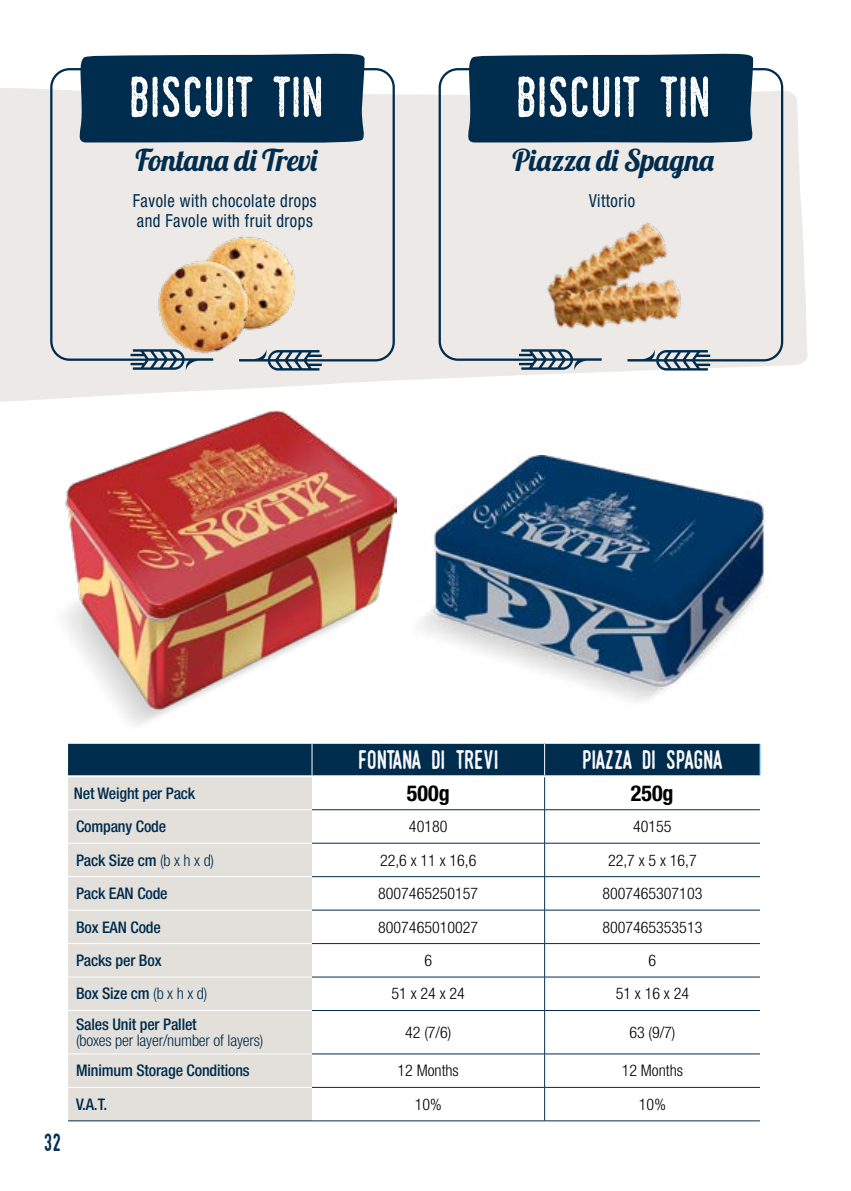
<style>
.page{position:relative;width:851px;height:1191px;background:#fff}
.page>*{position:absolute;margin:0;border:0;box-sizing:border-box;transform-origin:0 0}
.t1{font:56px "Swistblnk Monthoers";color:#fff}
.t2{font:30px "Lobster 1.4";color:#002c4d}
.t3{font:26px "Swistblnk Monthoers";letter-spacing:-.01em;color:#fff}
.t4{font:24px "Swistblnk Monthoers";color:#002c4d}
.t5{font:700 condensed 22px "Helvetica Neue LT Std";color:#000}
.t6{font:condensed 18px/20px "Helvetica Neue LT Std";letter-spacing:.03em;color:#002c4d;scale:.92 1}
.t7{font:500 condensed 16px "Helvetica Neue LT Std";letter-spacing:-.01em;color:#002c4d}
.t8{font:300 condensed 16px "Helvetica Neue LT Std";color:#000}
.t9{font:300 condensed 16px "Helvetica Neue LT Std";letter-spacing:-.01em;color:#002c4d}
.s1{font-weight:300}
</style>
<div class="page">
<svg style="left:0;top:87px;width:808px;height:315px;fill:#ece9e6"></svg>
<svg style="left:239px;top:361px;width:83px;height:9px"></svg>
<svg style="left:130px;top:361px;width:83px;height:9px"></svg>
<div style="left:50px;top:68px;width:345px;height:293px;background:#ece9e6"></div>
<svg style="left:627px;top:361px;width:83px;height:9px"></svg>
<svg style="left:519px;top:361px;width:82px;height:9px"></svg>
<svg style="left:438px;top:68px;width:345px;height:293px;background:#e1e1df"></svg>
<svg style="left:76px;top:53px;width:290px;height:91px;background:#103957"></svg>
<svg style="left:464px;top:53px;width:290px;height:91px;background:#0f3857"></svg>
<img style="left:183px;top:228px;width:125px;height:114px">
<img style="left:138px;top:250px;width:125px;height:115px">
<img style="left:514px;top:195px;width:184px;height:154px">
<img style="left:531px;top:259px;width:167px;height:98px">
<img style="left:65px;top:411px;width:331px;height:314px">
<img style="left:419px;top:455px;width:346px;height:246px">
<div style="left:68px;top:744px;width:691px;height:31px;background:#002c4d"></div>
<div style="left:68px;top:777px;width:244px;height:343px;background:#e3e0db"></div>
<svg style="left:545px;top:777px;width:214px;height:343px"></svg>
<hr style="left:68px;top:809px;width:244px;height:1px;background:#fff">
<hr style="left:68px;top:843px;width:244px;height:1px;background:#fff">
<hr style="left:68px;top:876px;width:244px;height:1px;background:#fff">
<hr style="left:68px;top:909px;width:244px;height:1px;background:#fff">
<hr style="left:68px;top:943px;width:244px;height:1px;background:#fff">
<hr style="left:68px;top:976px;width:244px;height:1px;background:#fff">
<hr style="left:68px;top:1010px;width:244px;height:1px;background:#fff">
<hr style="left:68px;top:1053px;width:244px;height:1px;background:#fff">
<hr style="left:68px;top:1087px;width:244px;height:1px;background:#fff">
<hr style="left:544px;top:744px;width:1px;height:31px;background:#fff">
<hr style="left:311px;top:744px;width:1px;height:31px;background:#fff">
<hr style="left:544px;top:777px;width:1px;height:32px;background:#002c4d">
<hr style="left:312px;top:809px;width:232px;height:1px;background:#002c4d">
<hr style="left:544px;top:810px;width:1px;height:33px;background:#002c4d">
<hr style="left:544px;top:809px;width:215px;height:1px;background:#002c4d">
<hr style="left:312px;top:843px;width:232px;height:1px;background:#002c4d">
<hr style="left:544px;top:843px;width:1px;height:33px;background:#002c4d">
<hr style="left:544px;top:843px;width:215px;height:1px;background:#002c4d">
<hr style="left:312px;top:876px;width:232px;height:1px;background:#002c4d">
<hr style="left:544px;top:877px;width:1px;height:33px;background:#002c4d">
<hr style="left:544px;top:876px;width:215px;height:1px;background:#002c4d">
<hr style="left:312px;top:909px;width:232px;height:1px;background:#002c4d">
<hr style="left:544px;top:910px;width:1px;height:33px;background:#002c4d">
<hr style="left:544px;top:909px;width:215px;height:1px;background:#002c4d">
<hr style="left:312px;top:943px;width:232px;height:1px;background:#002c4d">
<hr style="left:544px;top:943px;width:1px;height:33px;background:#002c4d">
<hr style="left:544px;top:943px;width:215px;height:1px;background:#002c4d">
<hr style="left:312px;top:976px;width:232px;height:1px;background:#002c4d">
<hr style="left:312px;top:1010px;width:232px;height:1px;background:#002c4d">
<hr style="left:544px;top:977px;width:1px;height:33px;background:#002c4d">
<hr style="left:544px;top:1010px;width:1px;height:43px;background:#002c4d">
<hr style="left:544px;top:976px;width:215px;height:1px;background:#002c4d">
<hr style="left:544px;top:1010px;width:215px;height:1px;background:#002c4d">
<hr style="left:312px;top:1053px;width:232px;height:1px;background:#002c4d">
<hr style="left:544px;top:1054px;width:1px;height:33px;background:#002c4d">
<hr style="left:544px;top:1053px;width:215px;height:1px;background:#002c4d">
<hr style="left:68px;top:1120px;width:244px;height:1px;background:#002c4d">
<hr style="left:312px;top:1087px;width:232px;height:1px;background:#002c4d">
<hr style="left:312px;top:1120px;width:232px;height:1px;background:#002c4d">
<hr style="left:544px;top:1087px;width:1px;height:33px;background:#002c4d">
<hr style="left:544px;top:1087px;width:215px;height:1px;background:#002c4d">
<hr style="left:544px;top:1120px;width:215px;height:1px;background:#002c4d">
<hr style="left:759px;top:744px;width:1px;height:31px;background:#36bcee">
<h1 class="t1" style="left:129px;top:63px;width:196px">BISCUIT TIN</h1>
<h2 class="t2" style="left:135px;top:141px;width:183px">Fontana di Trevi</h2>
<h1 class="t1" style="left:515px;top:63px;width:196px">BISCUIT TIN</h1>
<h2 class="t2" style="left:512px;top:141px;width:203px">Piazza di Spagna</h2>
<p class="t6" style="left:133px;top:191px;width:201px">Favole with chocolate drops and Favole with fruit drops</p>
<p class="t6" style="left:589px;top:191px;width:52px">Vittorio</p>
<h3 class="t4" style="left:44px;top:1127px;width:19px">32</h3>
<h3 class="t3" style="left:358px;top:744px;width:142px">FONTANA DI TREVI</h3>
<h3 class="t3" style="left:582px;top:744px;width:142px">PIAZZA DI SPAGNA</h3>
<p class="t7" style="left:74px;top:783px;width:123px">Net Weight per Pack</p>
<h3 class="t5" style="left:407px;top:779px;width:44px">500g</h3>
<h3 class="t5" style="left:630px;top:779px;width:44px">250g</h3>
<p class="t7" style="left:76px;top:817px;width:92px">Company Code</p>
<p class="t8" style="left:409px;top:817px;width:40px">40180</p>
<p class="t8" style="left:633px;top:817px;width:40px">40155</p>
<p class="t7" style="left:76px;top:850px;width:139px">Pack Size cm <span class="s1">(b x h x d)</span></p>
<p class="t8" style="left:380px;top:850px;width:98px">22,6 x 11 x 16,6</p>
<p class="t8" style="left:608px;top:850px;width:90px">22,7 x 5 x 16,7</p>
<p class="t7" style="left:76px;top:884px;width:93px">Pack EAN Code</p>
<p class="t8" style="left:378px;top:884px;width:101px">8007465250157</p>
<p class="t8" style="left:602px;top:884px;width:101px">8007465307103</p>
<p class="t7" style="left:76px;top:917px;width:86px">Box EAN Code</p>
<p class="t8" style="left:378px;top:917px;width:101px">8007465010027</p>
<p class="t8" style="left:602px;top:917px;width:101px">8007465353513</p>
<p class="t7" style="left:76px;top:950px;width:87px">Packs per Box</p>
<p class="t8" style="left:424px;top:951px;width:9px">6</p>
<p class="t8" style="left:648px;top:951px;width:9px">6</p>
<p class="t7" style="left:76px;top:984px;width:133px">Box Size cm <span class="s1">(b x h x d)</span></p>
<p class="t8" style="left:391px;top:984px;width:75px">51 x 24 x 24</p>
<p class="t8" style="left:615px;top:984px;width:75px">51 x 16 x 24</p>
<p class="t7" style="left:76px;top:1014px;width:122px">Sales Unit per Pallet</p>
<p class="t9" style="left:76px;top:1031px;width:189px">(boxes per layer/number of layers)</p>
<p class="t8" style="left:405px;top:1023px;width:48px">42 (7/6)</p>
<p class="t8" style="left:629px;top:1023px;width:48px">63 (9/7)</p>
<p class="t7" style="left:76px;top:1061px;width:175px">Minimum Storage Conditions</p>
<p class="t8" style="left:397px;top:1061px;width:63px">12 Months</p>
<p class="t8" style="left:621px;top:1061px;width:63px">12 Months</p>
<p class="t7" style="left:76px;top:1094px;width:33px">V.A.T.</p>
<p class="t8" style="left:414px;top:1095px;width:28px">10%</p>
<p class="t8" style="left:639px;top:1095px;width:28px">10%</p>
</div>
